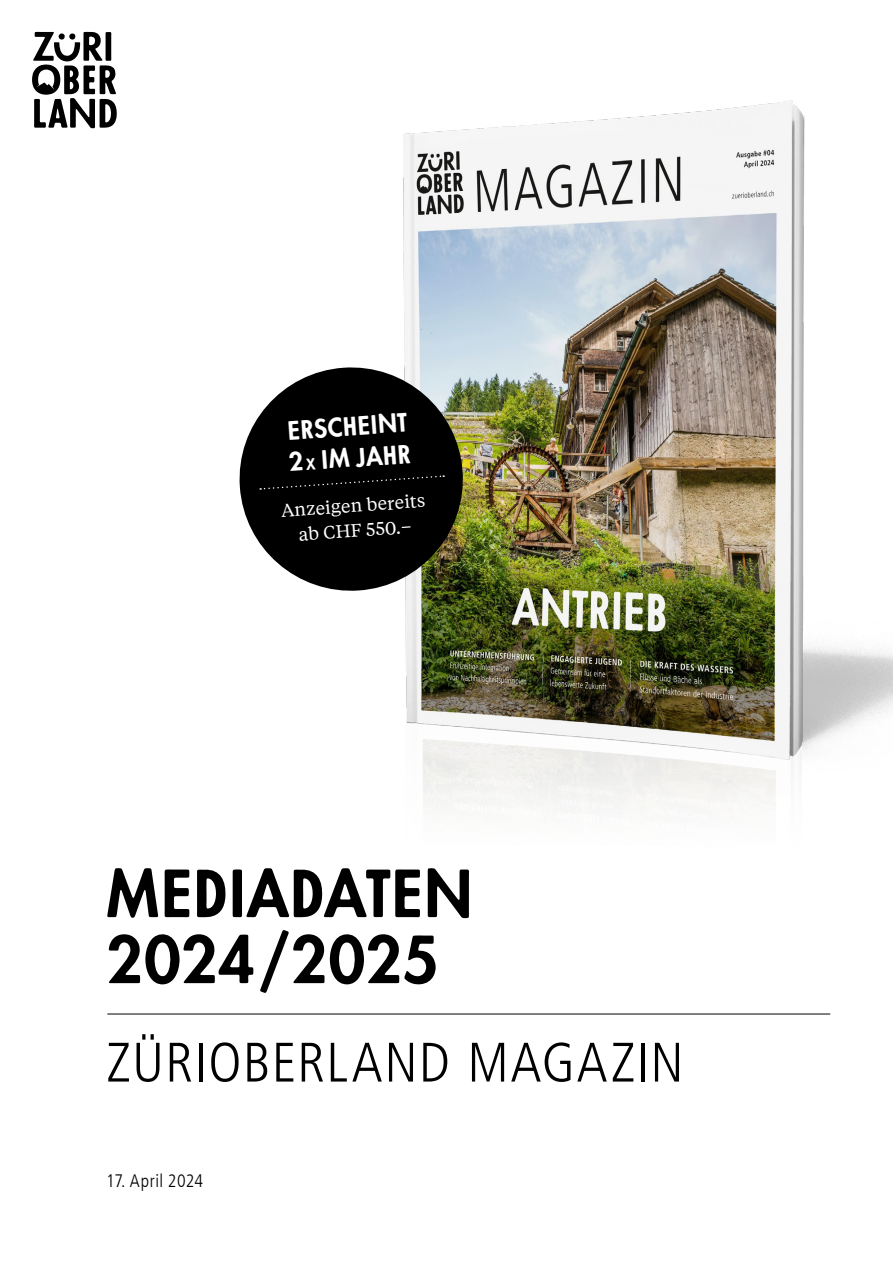
<style>
.page{position:relative;width:893px;height:1263px;background:#fff}
.page>*{position:absolute;margin:0;border:0;box-sizing:border-box;transform-origin:0 0}
.t1{font:700 63px/66px "Zuerioberland";letter-spacing:.015em;color:#000}
.t2{font:300 condensed 55.5px "Frutiger LT Com";letter-spacing:.025em;color:#000}
.t3{font:700 24.75px/31.5px "Zuerioberland";color:#fff}
.t4{font:18px/24.8px "Tiempos Text";color:#fff;text-align:center}
.t5{font:300 condensed 18px "Frutiger LT Com";letter-spacing:.025em;color:#000}
.s1{font-size:15px}
</style>
<div class="page">
<img style="left:403px;top:100px;width:490px;height:708px">
<svg style="left:32px;top:32px;width:85px;height:96px"></svg>
<svg style="left:239px;top:363px;width:228px;height:232px;fill:#000"></svg>
<div style="left:260px;top:475px;width:184px;height:15px;background:#000"></div>
<hr style="left:107px;top:1014px;width:723px;height:1px;background:#000">
<h3 class="t3" style="left:286px;top:415px;width:124px;rotate:-4deg">ERSCHEINT<br>2 <span class="s1">X</span> IM JAHR</h3>
<p class="t4" style="left:280px;top:497px;width:146px;rotate:-4deg">Anzeigen bereits ab CHF 550.–</p>
<h1 class="t1" style="left:106px;top:862px;width:367px">MEDIADATEN<br>2024/2025</h1>
<h2 class="t2" style="left:106px;top:1030px;width:579px">ZÜRIOBERLAND MAGAZIN</h2>
<p class="t5" style="left:106px;top:1170px;width:98px">17. April 2024</p>
</div>
